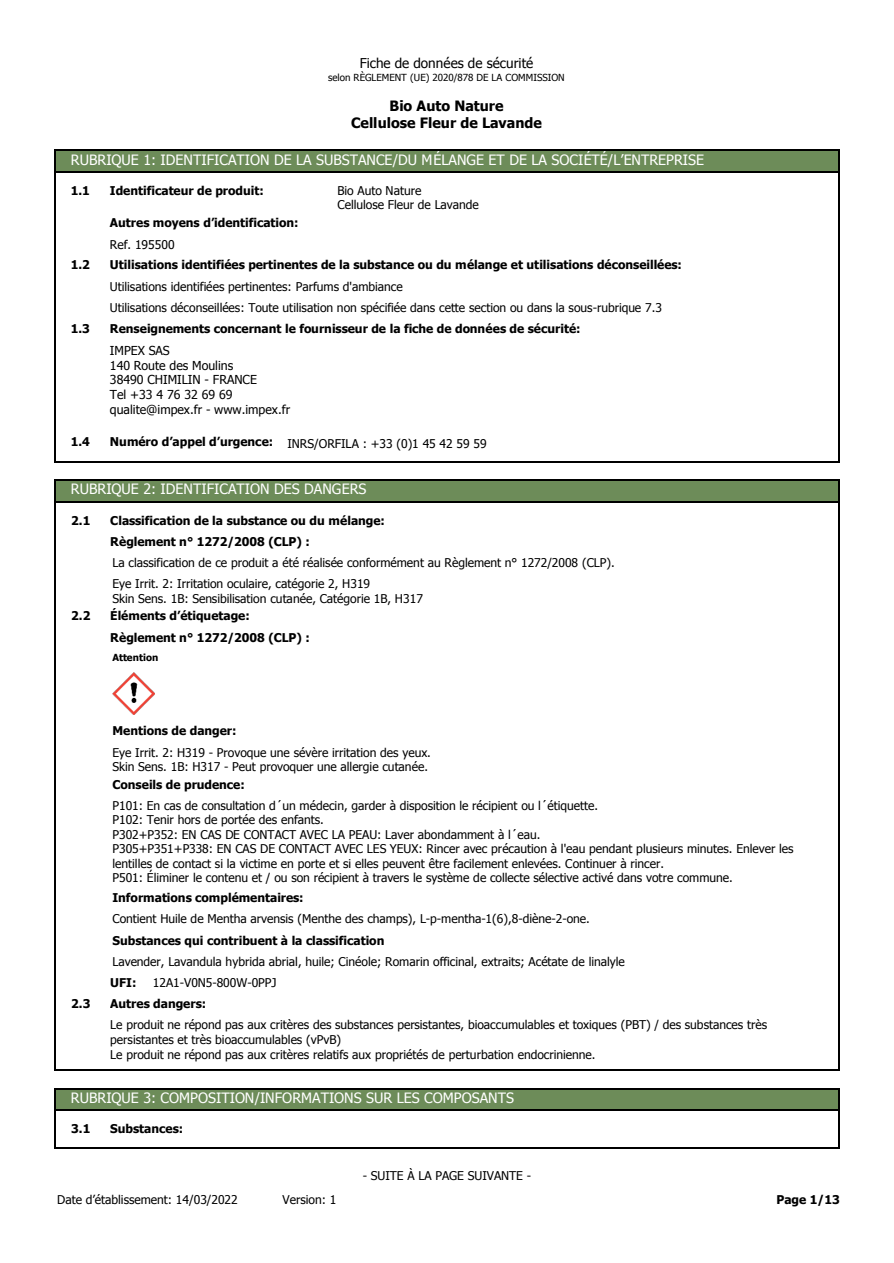
<style>
.page{position:relative;width:894px;height:1263px;background:#fff}
.page>*{position:absolute;margin:0;border:0;box-sizing:border-box;transform-origin:0 0}
.t1{font:14.25px "Tahoma";color:#fff}
.t2{font:700 14.25px/17.1px "Tahoma";color:#000;text-align:center}
.t3{font:13.5px "Tahoma";color:#000}
.t4{font:12.3px/14.9px "Tahoma";color:#000}
.t5{font:12px/14.5px "Tahoma";letter-spacing:-.005em;color:#000}
.t6{font:700 12px/21.3px "Tahoma";color:#000}
.t7{font:9.75px "Tahoma";color:#000}
.t8{font:700 9.75px "Tahoma";letter-spacing:-.005em;color:#000}
.s1{font-weight:700}
</style>
<div class="page">
<div style="left:71px;top:151px;width:767px;height:21px;background:#6d8c59"></div>
<hr style="left:71px;top:150px;width:767px;height:1px;background:#000">
<hr style="left:71px;top:172px;width:767px;height:1px;background:#000">
<svg style="left:54px;top:150px;width:17px;height:33px"></svg>
<svg style="left:838px;top:150px;width:1px;height:33px"></svg>
<hr style="left:54px;top:183px;width:1px;height:32px;background:#000">
<hr style="left:838px;top:183px;width:1px;height:32px;background:#000">
<svg style="left:54px;top:215px;width:1px;height:128px"></svg>
<svg style="left:838px;top:215px;width:1px;height:128px"></svg>
<hr style="left:54px;top:343px;width:1px;height:91px;background:#000">
<hr style="left:838px;top:343px;width:1px;height:91px;background:#000">
<hr style="left:55px;top:461px;width:783px;height:1px;background:#000">
<svg style="left:54px;top:434px;width:1px;height:28px"></svg>
<svg style="left:838px;top:434px;width:1px;height:28px"></svg>
<div style="left:71px;top:480px;width:767px;height:21px;background:#6d8c59"></div>
<hr style="left:71px;top:479px;width:767px;height:1px;background:#000">
<hr style="left:71px;top:501px;width:767px;height:1px;background:#000">
<svg style="left:54px;top:479px;width:17px;height:97px"></svg>
<svg style="left:838px;top:479px;width:1px;height:97px"></svg>
<hr style="left:54px;top:576px;width:1px;height:32px;background:#000">
<hr style="left:838px;top:576px;width:1px;height:32px;background:#000">
<svg style="left:54px;top:608px;width:1px;height:64px"></svg>
<svg style="left:838px;top:608px;width:1px;height:64px"></svg>
<hr style="left:54px;top:672px;width:1px;height:51px;background:#000">
<img style="left:112px;top:672px;width:43px;height:42px">
<hr style="left:838px;top:672px;width:1px;height:51px;background:#000">
<svg style="left:54px;top:723px;width:1px;height:21px"></svg>
<svg style="left:838px;top:723px;width:1px;height:21px"></svg>
<hr style="left:54px;top:744px;width:1px;height:32px;background:#000">
<hr style="left:838px;top:744px;width:1px;height:32px;background:#000">
<svg style="left:54px;top:776px;width:1px;height:22px"></svg>
<svg style="left:838px;top:776px;width:1px;height:22px"></svg>
<hr style="left:54px;top:798px;width:1px;height:92px;background:#000">
<hr style="left:838px;top:798px;width:1px;height:92px;background:#000">
<svg style="left:54px;top:890px;width:1px;height:127px"></svg>
<svg style="left:838px;top:890px;width:1px;height:127px"></svg>
<hr style="left:54px;top:1017px;width:1px;height:47px;background:#000">
<hr style="left:838px;top:1017px;width:1px;height:47px;background:#000">
<hr style="left:55px;top:1070px;width:783px;height:1px;background:#000">
<div style="left:71px;top:1089px;width:767px;height:20px;background:#6d8c59"></div>
<hr style="left:71px;top:1088px;width:767px;height:1px;background:#000">
<hr style="left:71px;top:1109px;width:767px;height:2px;background:#000">
<hr style="left:55px;top:1147px;width:783px;height:1px;background:#000">
<svg style="left:54px;top:1088px;width:17px;height:60px"></svg>
<svg style="left:838px;top:1088px;width:1px;height:60px"></svg>
<p class="t3" style="left:359px;top:54px;width:175px">Fiche de données de sécurité</p>
<p class="t7" style="left:328px;top:71px;width:238px">selon RÈGLEMENT (UE) 2020/878 DE LA COMMISSION</p>
<p class="t2" style="left:351px;top:97px;width:192px">Bio Auto Nature<br>Cellulose Fleur de Lavande</p>
<p class="t1" style="left:71px;top:150px;width:634px">RUBRIQUE 1: IDENTIFICATION DE LA SUBSTANCE/DU MÉLANGE ET DE LA SOCIÉTÉ/L’ENTREPRISE</p>
<p class="t6" style="left:71px;top:179px;width:21px">1.1</p>
<p class="t6" style="left:110px;top:179px;width:155px">Identificateur de produit:</p>
<p class="t5" style="left:337px;top:183px;width:143px">Bio Auto Nature<br>Cellulose Fleur de Lavande</p>
<p class="t6" style="left:110px;top:211px;width:190px">Autres moyens d’identification:</p>
<p class="t5" style="left:110px;top:237px;width:66px">Ref. 195500</p>
<p class="t6" style="left:71px;top:254px;width:21px">1.2</p>
<p class="t6" style="left:110px;top:254px;width:573px">Utilisations identifiées pertinentes de la substance ou du mélange et utilisations déconseillées:</p>
<p class="t5" style="left:110px;top:275px;width:553px;line-height:21.3px">Utilisations identifiées pertinentes: Parfums d'ambiance<br>Utilisations déconseillées: Toute utilisation non spécifiée dans cette section ou dans la sous-rubrique 7.3</p>
<p class="t6" style="left:71px;top:317px;width:21px">1.3</p>
<p class="t6" style="left:110px;top:317px;width:472px">Renseignements concernant le fournisseur de la fiche de données de sécurité:</p>
<p class="t5" style="left:110px;top:357px;width:200px">Ul. Metalowców 6<br>62-800 Kalisz - Wielkopolskie - Polska</p>
<p class="t5" style="left:110px;top:400px;width:128px">info@mtm-industries.eu</p>
<p class="t6" style="left:71px;top:431px;width:21px">1.4</p>
<p class="t5" style="left:110px;top:436px;width:378px"><span class="s1">Numéro d’appel d’urgence:</span> INRS/ORFILA : +33 (0)1 45 42 59 59</p>
<p class="t1" style="left:71px;top:479px;width:297px">RUBRIQUE 2: IDENTIFICATION DES DANGERS</p>
<p class="t6" style="left:71px;top:509px;width:21px">2.1</p>
<p class="t6" style="left:110px;top:509px;width:276px">Classification de la substance ou du mélange:<br>Règlement n° 1272/2008 (CLP) :</p>
<p class="t5" style="left:112px;top:551px;width:503px;line-height:21px">La classification de ce produit a été réalisée conformément au Règlement n° 1272/2008 (CLP).<br>Eye Irrit. 2: Irritation oculaire, catégorie 2, H319</p>
<p class="t5" style="left:112px;top:590px;width:312px">Skin Sens. 1B: Sensibilisation cutanée, Catégorie 1B, H317</p>
<p class="t6" style="left:71px;top:604px;width:21px">2.2</p>
<p class="t6" style="left:110px;top:604px;width:201px">Éléments d’étiquetage:<br>Règlement n° 1272/2008 (CLP) :</p>
<p class="t8" style="left:112px;top:650px;width:47px">Attention</p>
<p class="t4" style="left:110px;top:342px;width:181px">IMPEX SAS<br>140 Route des Moulins<br>38490 CHIMILIN - FRANCE<br>Tel +33 4 76 32 69 69 qualite@impex.fr - www.impex.fr</p>
<p class="t6" style="left:112px;top:719px;width:125px">Mentions de danger:</p>
<p class="t5" style="left:112px;top:744px;width:320px">Eye Irrit. 2: H319 - Provoque une sévère irritation des yeux.<br>Skin Sens. 1B: H317 - Peut provoquer une allergie cutanée.</p>
<p class="t6" style="left:112px;top:773px;width:134px">Conseils de prudence:</p>
<p class="t5" style="left:112px;top:797px;width:682px">P101: En cas de consultation d´un médecin, garder à disposition le récipient ou l´étiquette.<br>P102: Tenir hors de portée des enfants.<br>P302+P352: EN CAS DE CONTACT AVEC LA PEAU: Laver abondamment à l´eau.<br>P305+P351+P338: EN CAS DE CONTACT AVEC LES YEUX: Rincer avec précaution à l'eau pendant plusieurs minutes. Enlever les lentilles de contact si la victime en porte et si elles peuvent être facilement enlevées. Continuer à rincer.<br>P501: Éliminer le contenu et / ou son récipient à travers le système de collecte sélective activé dans votre commune.</p>
<p class="t6" style="left:112px;top:886px;width:192px">Informations complémentaires:</p>
<p class="t5" style="left:112px;top:911px;width:478px">Contient Huile de Mentha arvensis (Menthe des champs), L-p-mentha-1(6),8-diène-2-one.</p>
<p class="t6" style="left:112px;top:929px;width:273px">Substances qui contribuent à la classification</p>
<p class="t5" style="left:112px;top:953px;width:514px">Lavender, Lavandula hybrida abrial, huile; Cinéole; Romarin officinal, extraits; Acétate de linalyle</p>
<p class="t6" style="left:110px;top:971px;width:28px">UFI:</p>
<p class="t5" style="left:153px;top:974px;width:125px">12A1-V0N5-800W-0PPJ</p>
<p class="t6" style="left:71px;top:992px;width:21px">2.3</p>
<p class="t6" style="left:110px;top:992px;width:97px">Autres dangers:</p>
<p class="t5" style="left:110px;top:1017px;width:658px">Le produit ne répond pas aux critères des substances persistantes, bioaccumulables et toxiques (PBT) / des substances très persistantes et très bioaccumulables (vPvB)<br>Le produit ne répond pas aux critères relatifs aux propriétés de perturbation endocrinienne.</p>
<p class="t1" style="left:71px;top:1088px;width:444px">RUBRIQUE 3: COMPOSITION/INFORMATIONS SUR LES COMPOSANTS</p>
<p class="t6" style="left:71px;top:1117px;width:21px">3.1</p>
<p class="t6" style="left:110px;top:1117px;width:74px">Substances:</p>
<p class="t5" style="left:362px;top:1168px;width:170px">- SUITE À LA PAGE SUIVANTE -</p>
<p class="t5" style="left:57px;top:1191px;width:182px">Date d’établissement: 14/03/2022</p>
<p class="t5" style="left:282px;top:1191px;width:55px">Version: 1</p>
<p class="t6" style="left:776px;top:1188px;width:65px">Page 1/13</p>
</div>
